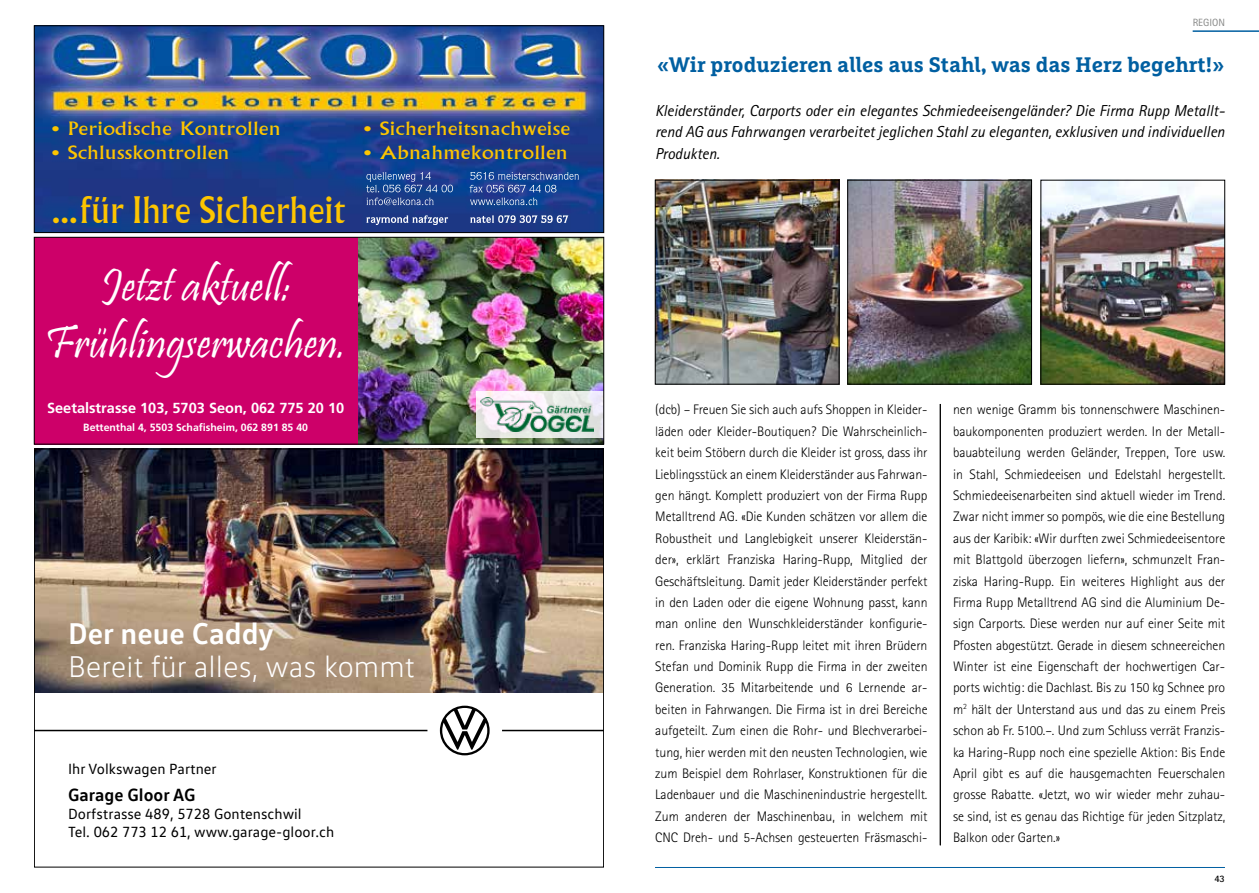
<style>
.page{position:relative;width:1259px;height:893px;background:#fff}
.page>*{position:absolute;margin:0;border:0;box-sizing:border-box;transform-origin:0 0}
.t1{font:48px/57px "Pristina";color:#fff;text-align:center}
.t2{font:35.7px "Albertus";color:#fdc500}
.t3{font:300 30.6px "VW Text";color:#fff}
.t4{font:700 30.6px "VW Text";color:#fff}
.t5{font:700 21px "Marselis Slab Pro";color:#005fa1}
.t6{font:18px "Albertus";letter-spacing:.01em;color:#fdc500;scale:1.2 1}
.t7{font:700 18px "VW Text";color:#000}
.t8{font:italic 15.9px/21.3px "Rotis Sans Serif";color:#000;text-align:justify}
.t9{font:15px/18px "VW Text";color:#000}
.t10{font:700 14.55px "Frutiger LT Std";color:#fff}
.t11{font:300 13.8px/21.5px "Rotis Sans Serif";letter-spacing:-.005em;color:#000;text-align:justify}
.t12{font:700 10.5px "Frutiger LT Std";color:#fff}
.t13{font:10.5px "Rotis Sans Serif";color:#868786}
.t14{font:700 9.9px "Rotis Sans Serif";color:#000}
</style>
<div class="page">
<img style="left:36px;top:28px;width:566px;height:203px">
<svg style="left:469px;top:172px;width:110px;height:33px;background:#3358a0"></svg>
<svg style="left:470px;top:215px;width:98px;height:8px"></svg>
<svg style="left:366px;top:172px;width:87px;height:20px;background:#395ca0"></svg>
<svg style="left:366px;top:198px;width:67px;height:7px"></svg>
<svg style="left:366px;top:215px;width:82px;height:10px"></svg>
<div style="left:34px;top:26px;width:570px;height:207px;border:1px solid #000"></div>
<img style="left:357px;top:239px;width:245px;height:203px">
<div style="left:34px;top:237px;width:323px;height:207px;background:#cd0069"></div>
<svg style="left:476px;top:392px;width:126px;height:46px;fill:#e8eae8"></svg>
<img style="left:480px;top:398px;width:114px;height:34px">
<div style="left:34px;top:237px;width:570px;height:207px;border:1px solid #000"></div>
<hr style="left:1192px;top:30px;width:67px;height:2px;background:#005fa1">
<hr style="left:655px;top:867px;width:570px;height:1px;background:#005fa1">
<img style="left:657px;top:182px;width:180px;height:200px">
<div style="left:655px;top:180px;width:184px;height:204px;border:1px solid #000"></div>
<hr style="left:940px;top:404px;width:1px;height:441px;background:#000">
<img style="left:1042px;top:182px;width:181px;height:200px">
<div style="left:1040px;top:180px;width:185px;height:204px;border:1px solid #000"></div>
<img style="left:849px;top:182px;width:180px;height:200px">
<div style="left:847px;top:180px;width:184px;height:204px;border:1px solid #000"></div>
<svg style="left:440px;top:706px;width:49px;height:49px"></svg>
<hr style="left:34px;top:730px;width:393px;height:1px;background:#000">
<hr style="left:502px;top:730px;width:102px;height:1px;background:#000">
<img style="left:36px;top:451px;width:566px;height:242px">
<h3 class="t6" style="left:52px;top:118px;width:192px">• Periodische Kontrollen</h3>
<h3 class="t6" style="left:364px;top:118px;width:173px">• Sicherheitsnachweise</h3>
<h3 class="t6" style="left:52px;top:142px;width:149px">• Schlusskontrollen</h3>
<h3 class="t6" style="left:364px;top:142px;width:171px">• Abnahmekontrollen</h3>
<h2 class="t2" style="left:52px;top:189px;width:295px">...für Ihre Sicherheit</h2>
<h1 class="t1" style="left:45px;top:261px;width:304px">Jetzt aktuell:<br>Frühlingserwachen.</h1>
<p class="t10" style="left:47px;top:400px;width:299px">Seetalstrasse 103, 5703 Seon, 062 775 20 10</p>
<p class="t12" style="left:83px;top:421px;width:226px">Bettenthal 4, 5503 Schafisheim, 062 891 85 40</p>
<h3 class="t4" style="left:68px;top:613px;width:207px">Der neue Caddy</h3>
<h3 class="t3" style="left:68px;top:649px;width:348px">Bereit für alles, was kommt</h3>
<p class="t9" style="left:68px;top:760px;width:150px">Ihr Volkswagen Partner</p>
<h3 class="t7" style="left:68px;top:783px;width:129px">Garage Gloor AG</h3>
<p class="t9" style="left:68px;top:805px;width:268px">Dorfstrasse 489, 5728 Gontenschwil<br>Tel. 062 773 12 61, www.garage-gloor.ch</p>
<p class="t13" style="left:1192px;top:16px;width:34px">REGION</p>
<h3 class="t5" style="left:656px;top:51px;width:570px">«Wir produzieren alles aus Stahl, was das Herz begehrt!»</h3>
<p class="t8" style="left:655px;top:100px;width:571px">Kleiderständer, Carports oder ein elegantes Schmiedeeisengeländer? Die Firma Rupp Metallt&shy;rend AG aus Fahrwangen verarbeitet jeglichen Stahl zu eleganten, exklusiven und individuellen Produkten.</p>
<p class="t11" style="left:655px;top:399px;width:274px">(dcb) – Freuen Sie sich auch aufs Shoppen in Kleider&shy;läden oder Kleider-Boutiquen? Die Wahrscheinlich&shy;keit beim Stöbern durch die Kleider ist gross, dass ihr Lieblingsstück an einem Kleiderständer aus Fahrwan&shy;gen hängt. Komplett produziert von der Firma Rupp Metalltrend AG. «Die Kunden schätzen vor allem die Robustheit und Langlebigkeit unserer Kleiderstän&shy;der», erklärt Franziska Haring-Rupp, Mitglied der Geschäftsleitung. Damit jeder Kleiderständer perfekt in den Laden oder die eigene Wohnung passt, kann man online den Wunschkleiderständer konfigurie&shy;ren. Franziska Haring-Rupp leitet mit ihren Brüdern Stefan und Dominik Rupp die Firma in der zweiten Generation. 35 Mitarbeitende und 6 Lernende ar&shy;beiten in Fahrwangen. Die Firma ist in drei Bereiche aufgeteilt. Zum einen die Rohr- und Blechverarbei&shy;tung, hier werden mit den neusten Technologien, wie zum Beispiel dem Rohrlaser, Konstruktionen für die Ladenbauer und die Maschinenindustrie hergestellt.<br>Zum anderen der Maschinenbau, in welchem mit CNC Dreh- und 5-Achsen gesteuerten Fräsmaschi-</p>
<p class="t11" style="left:953px;top:399px;width:274px">nen wenige Gramm bis tonnenschwere Maschinen&shy;baukomponenten produziert werden. In der Metall&shy;bauabteilung werden Geländer, Treppen, Tore usw. in Stahl, Schmiedeeisen und Edelstahl hergestellt.<br>Schmiedeeisenarbeiten sind aktuell wieder im Trend.<br>Zwar nicht immer so pompös, wie die eine Bestellung aus der Karibik: «Wir durften zwei Schmiedeeisentore mit Blattgold überzogen liefern», schmunzelt Fran&shy;ziska Haring-Rupp. Ein weiteres Highlight aus der Firma Rupp Metalltrend AG sind die Aluminium De&shy;sign Carports. Diese werden nur auf einer Seite mit Pfosten abgestützt. Gerade in diesem schneereichen Winter ist eine Eigenschaft der hochwertigen Car&shy;ports wichtig: die Dachlast. Bis zu 150 kg Schnee pro m<sup>2</sup> hält der Unterstand aus und das zu einem Preis schon ab Fr. 5100.–. Und zum Schluss verrät Franzis&shy;ka Haring-Rupp noch eine spezielle Aktion: Bis Ende April gibt es auf die hausgemachten Feuerschalen grosse Rabatte. «Jetzt, wo wir wieder mehr zuhau&shy;se sind, ist es genau das Richtige für jeden Sitzplatz, Balkon oder Garten.»</p>
<p class="t14" style="left:1214px;top:872px;width:12px">43</p>
</div>
